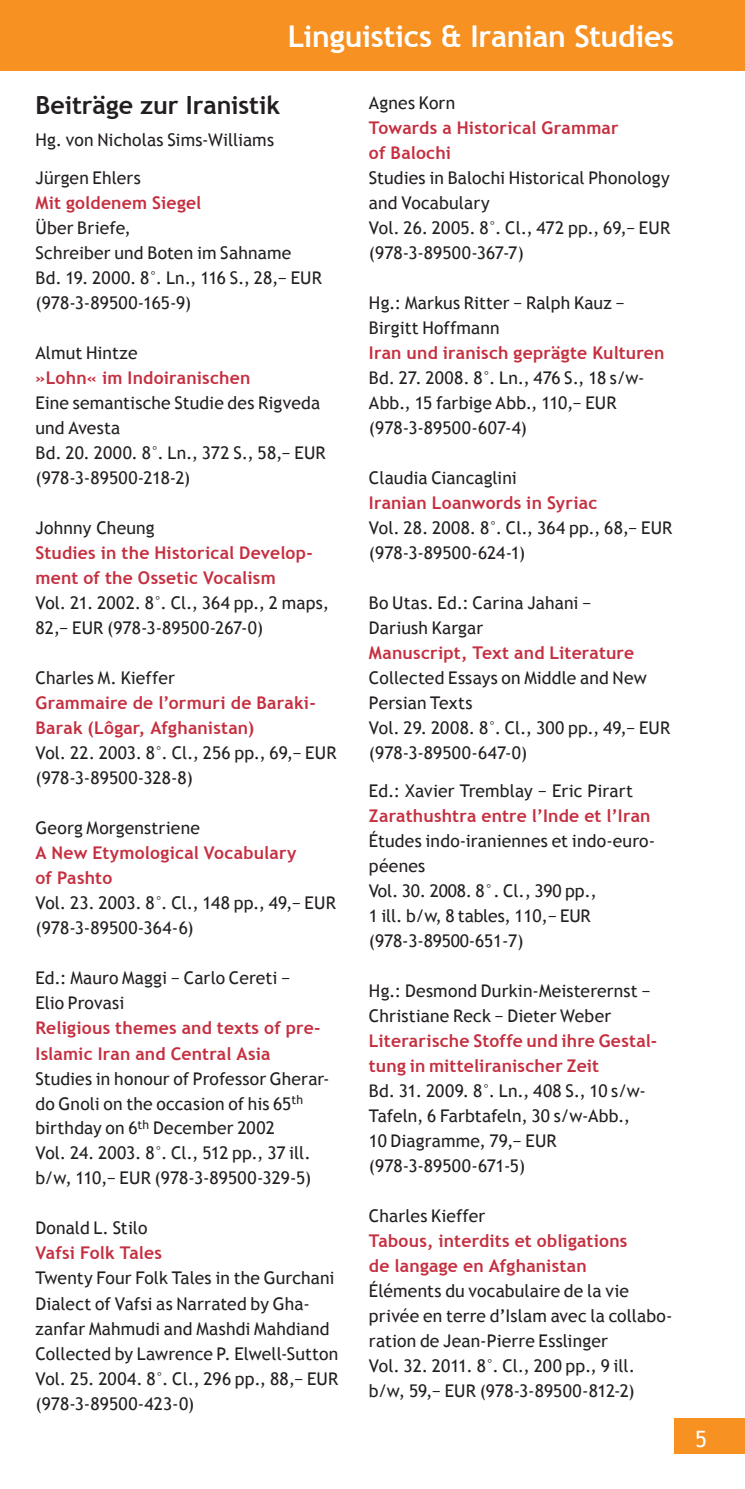
<style>
.page{position:relative;width:745px;height:1489px;background:#fff}
.page>*{position:absolute;margin:0;border:0;box-sizing:border-box;transform-origin:0 0}
.t1{font:700 30px "Trebuchet MS";letter-spacing:-.01em;color:#fff}
.t2{font:700 25px "Trebuchet MS";color:#231f20}
.t3{font:22.5px "Trebuchet MS";color:#fff}
.t4{font:17.5px/25px "Trebuchet MS";letter-spacing:.005em;color:#231f20}
.t5{font:700 17.5px/25px "Trebuchet MS";letter-spacing:.01em;color:#c52f40}
</style>
<div class="page">
<div style="left:0;top:0;width:744px;height:71px;background:#f69122"></div>
<div style="left:673px;top:1417px;width:71px;height:36px;background:#f69122"></div>
<h1 class="t1" style="left:288px;top:17px;width:387px">Linguistics &amp; Iranian Studies</h1>
<h2 class="t2" style="left:35px;top:90px;width:246px">Beiträge zur Iranistik</h2>
<p class="t4" style="left:35px;top:122px;width:240px;line-height:37.5px">Hg. von Nicholas Sims-Williams<br>Jürgen Ehlers</p>
<p class="t5" style="left:35px;top:190px;width:167px">Mit goldenem Siegel</p>
<p class="t4" style="left:35px;top:215px;width:288px">Über Briefe,<br>Schreiber und Boten im Sahname<br>Bd. 19. 2000. 8°. Ln., 116 S., 28,− EUR (978-3-89500-165-9)</p>
<p class="t4" style="left:35px;top:340px;width:103px">Almut Hintze</p>
<p class="t5" style="left:35px;top:365px;width:216px">»Lohn« im Indoiranischen</p>
<p class="t4" style="left:35px;top:390px;width:292px">Eine semantische Studie des Rigveda und Avesta<br>Bd. 20. 2000. 8°. Ln., 372 S., 58,− EUR (978-3-89500-218-2)</p>
<p class="t4" style="left:35px;top:515px;width:121px">Johnny Cheung</p>
<p class="t5" style="left:35px;top:540px;width:279px">Studies in the Historical Develop&shy;ment of the Ossetic Vocalism</p>
<p class="t4" style="left:35px;top:590px;width:295px">Vol. 21. 2002. 8°. Cl., 364 pp., 2 maps,<br>82,− EUR (978-3-89500-267-0)</p>
<p class="t4" style="left:35px;top:665px;width:141px">Charles M. Kieffer</p>
<p class="t5" style="left:35px;top:690px;width:281px">Grammaire de l’ormuri de Baraki-<br>Barak (Lôgar, Afghanistan)</p>
<p class="t4" style="left:35px;top:740px;width:302px">Vol. 22. 2003. 8°. Cl., 256 pp., 69,− EUR (978-3-89500-328-8)</p>
<p class="t4" style="left:35px;top:815px;width:166px">Georg Morgenstriene</p>
<p class="t5" style="left:35px;top:840px;width:262px">A New Etymological Vocabulary of Pashto</p>
<p class="t4" style="left:35px;top:890px;width:302px">Vol. 23. 2003. 8°. Cl., 148 pp., 49,− EUR (978-3-89500-364-6)</p>
<p class="t4" style="left:35px;top:965px;width:256px">Ed.: Mauro Maggi − Carlo Cereti −<br>Elio Provasi</p>
<p class="t5" style="left:35px;top:1015px;width:286px">Religious themes and texts of pre-<br>Islamic Iran and Central Asia</p>
<p class="t4" style="left:35px;top:1065px;width:295px">Studies in honour of Professor Gherar&shy;do Gnoli on the occasion of his 65<sup>th </sup>birthday on 6<sup>th</sup> December 2002<br>Vol. 24. 2003. 8°. Cl., 512 pp., 37 ill. b/w, 110,− EUR (978-3-89500-329-5)</p>
<p class="t4" style="left:35px;top:1215px;width:113px">Donald L. Stilo</p>
<p class="t5" style="left:35px;top:1240px;width:128px">Vafsi Folk Tales</p>
<p class="t4" style="left:35px;top:1265px;width:304px">Twenty Four Folk Tales in the Gurchani Dialect of Vafsi as Narrated by Gha&shy;zanfar Mahmudi and Mashdi Mahdiand Collected by Lawrence P. Elwell-Sutton Vol. 25. 2004. 8°. Cl., 296 pp., 88,− EUR (978-3-89500-423-0)</p>
<p class="t4" style="left:369px;top:90px;width:88px">Agnes Korn</p>
<p class="t5" style="left:369px;top:115px;width:251px">Towards a Historical Grammar of Balochi</p>
<p class="t4" style="left:369px;top:165px;width:302px">Studies in Balochi Historical Phonology and Vocabulary<br>Vol. 26. 2005. 8°. Cl., 472 pp., 69,− EUR (978-3-89500-367-7)</p>
<p class="t4" style="left:369px;top:290px;width:257px">Hg.: Markus Ritter − Ralph Kauz −<br>Birgitt Hoffmann</p>
<p class="t5" style="left:369px;top:340px;width:297px">Iran und iranisch geprägte Kulturen</p>
<p class="t4" style="left:369px;top:365px;width:277px">Bd. 27. 2008. 8°. Ln., 476 S., 18 s/w-<br>Abb., 15 farbige Abb., 110,− EUR (978-3-89500-607-4)</p>
<p class="t4" style="left:369px;top:465px;width:149px">Claudia Ciancaglini</p>
<p class="t5" style="left:369px;top:490px;width:230px">Iranian Loanwords in Syriac</p>
<p class="t4" style="left:369px;top:515px;width:305px">Vol. 28. 2008. 8°. Cl., 364 pp., 68,− EUR (978-3-89500-624-1)</p>
<p class="t4" style="left:369px;top:590px;width:224px">Bo Utas. Ed.: Carina Jahani −<br>Dariush Kargar</p>
<p class="t5" style="left:369px;top:640px;width:266px">Manuscript, Text and Literature</p>
<p class="t4" style="left:369px;top:665px;width:303px">Collected Essays on Middle and New<br>Persian Texts<br>Vol. 29. 2008. 8°. Cl., 300 pp., 49,− EUR (978-3-89500-647-0)</p>
<p class="t4" style="left:369px;top:778px;width:265px">Ed.: Xavier Tremblay − Eric Pirart</p>
<p class="t5" style="left:369px;top:803px;width:283px">Zarathushtra entre l’Inde et l’Iran</p>
<p class="t4" style="left:369px;top:828px;width:287px">Études indo-iraniennes et indo-euro&shy;péenes<br>Vol. 30. 2008. 8°. Cl., 390 pp.,<br>1 ill. b/w, 8 tables, 110,− EUR (978-3-89500-651-7)</p>
<p class="t4" style="left:369px;top:978px;width:283px">Hg.: Desmond Durkin-Meisterernst −<br>Christiane Reck − Dieter Weber</p>
<p class="t5" style="left:369px;top:1028px;width:290px">Literarische Stoffe und ihre Gestal&shy;tung in mitteliranischer Zeit</p>
<p class="t4" style="left:369px;top:1078px;width:278px">Bd. 31. 2009. 8°. Ln., 408 S., 10 s/w-<br>Tafeln, 6 Farbtafeln, 30 s/w-Abb.,<br>10 Diagramme, 79,− EUR (978-3-89500-671-5)</p>
<p class="t4" style="left:369px;top:1203px;width:118px">Charles Kieffer</p>
<p class="t5" style="left:369px;top:1228px;width:260px">Tabous, interdits et obligations de langage en Afghanistan</p>
<p class="t4" style="left:369px;top:1278px;width:305px">Éléments du vocabulaire de la vie privée en terre d’Islam avec la collabo&shy;ration de Jean-Pierre Esslinger<br>Vol. 32. 2011. 8°. Cl., 200 pp., 9 ill. b/w, 59,− EUR (978-3-89500-812-2)</p>
<p class="t3" style="left:694px;top:1425px;width:13px">5</p>
</div>
